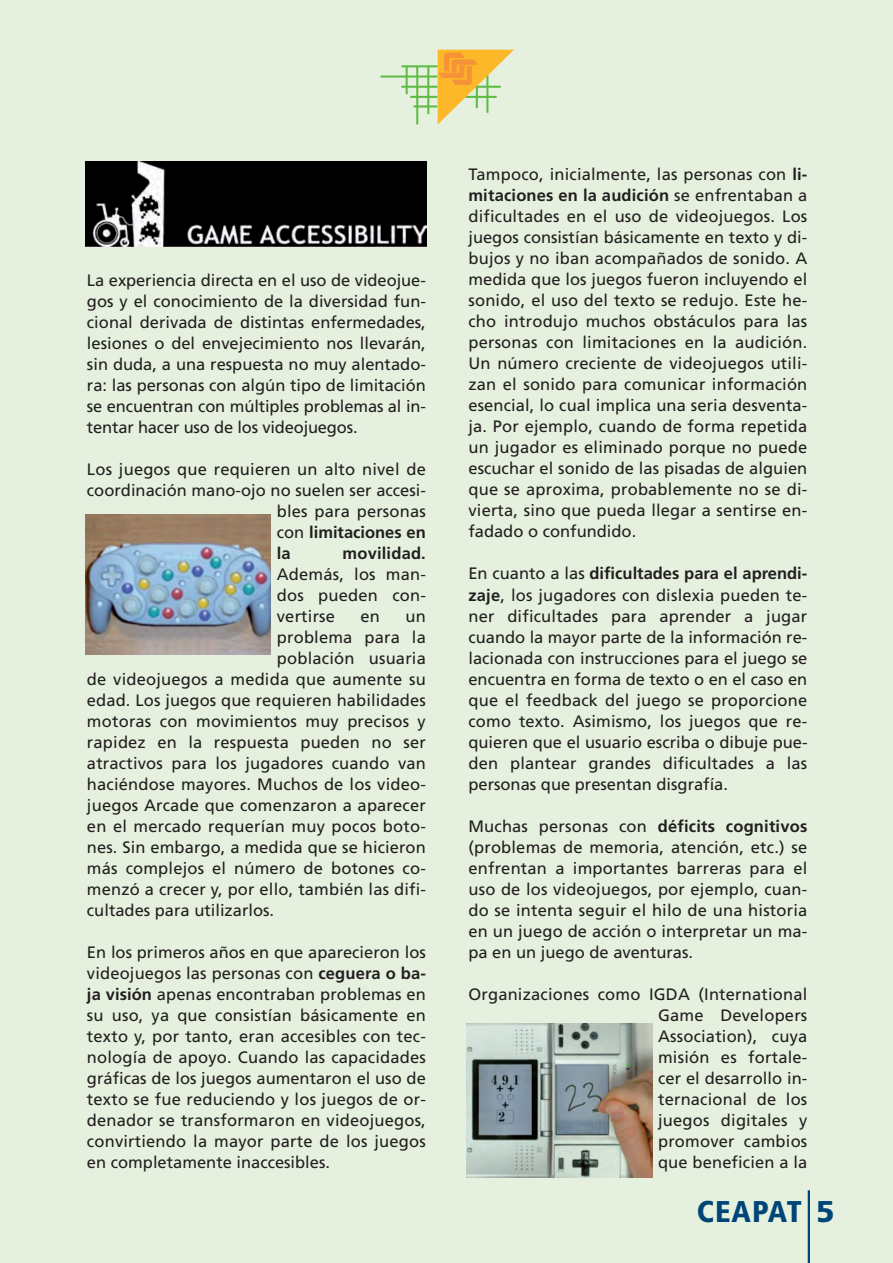
<style>
.page{position:relative;width:893px;height:1263px;background:#fff}
.page>*{position:absolute;margin:0;border:0;box-sizing:border-box;transform-origin:0 0}
.t1{font:900 condensed 30px "Frutiger";letter-spacing:.03em;color:#004577}
.t2{font:16.5px/21px "Frutiger";letter-spacing:.01em;color:#231f20;text-align:justify}
.t3{font:700 16.5px "Frutiger";color:#231f20}
.s1{font-weight:400}
.s2{font-weight:700}
.s3{font-stretch:normal}
</style>
<div class="page">
<div style="left:0;top:0;width:892px;height:1262px;background:#e5f1de"></div>
<hr style="left:401px;top:65px;width:36px;height:2px;background:#60bb46">
<hr style="left:380px;top:75px;width:57px;height:3px;background:#60bb46">
<hr style="left:401px;top:86px;width:36px;height:2px;background:#60bb46">
<hr style="left:410px;top:96px;width:27px;height:2px;background:#60bb46">
<hr style="left:413px;top:105px;width:24px;height:2px;background:#60bb46">
<hr style="left:427px;top:66px;width:2px;height:48px;background:#60bb46">
<hr style="left:416px;top:67px;width:2px;height:57px;background:#60bb46">
<hr style="left:405px;top:66px;width:2px;height:28px;background:#60bb46">
<svg style="left:437px;top:50px;width:77px;height:74px"></svg>
<hr style="left:807px;top:1189px;width:2px;height:73px;background:#004577">
<img style="left:86px;top:161px;width:340px;height:85px">
<img style="left:85px;top:514px;width:186px;height:140px">
<img style="left:466px;top:1023px;width:186px;height:154px">
<p class="t2" style="left:87px;top:270px;width:340px">La experiencia directa en el uso de videojue&shy;gos y el conocimiento de la diversidad fun&shy;cional derivada de distintas enfermedades, lesiones o del envejecimiento nos llevarán, sin duda, a una respuesta no muy alentado&shy;ra: las personas con algún tipo de limitación se encuentran con múltiples problemas al in&shy;tentar hacer uso de los videojuegos.</p>
<p class="t2" style="left:87px;top:459px;width:340px">Los juegos que requieren un alto nivel de</p>
<p class="t2" style="left:87px;top:480px;width:340px">coordinación mano-ojo no suelen ser accesi-</p>
<p class="t2" style="left:277px;top:501px;width:150px">bles para personas</p>
<p class="t3" style="left:277px;top:525px;width:150px"><span class="s1">con</span> limitaciones en</p>
<p class="t3" style="left:277px;top:546px;width:15px">la</p>
<p class="t3" style="left:342px;top:546px;width:85px">movilidad.</p>
<p class="t2" style="left:277px;top:564px;width:150px">Además, los man&shy;dos pueden con&shy;vertirse</p>
<p class="t2" style="left:360px;top:606px;width:21px">en</p>
<p class="t2" style="left:405px;top:606px;width:22px">un</p>
<p class="t2" style="left:277px;top:627px;width:150px">problema para la</p>
<p class="t2" style="left:277px;top:648px;width:150px">población usuaria</p>
<p class="t2" style="left:87px;top:669px;width:340px">de videojuegos a medida que aumente su</p>
<p class="t2" style="left:87px;top:690px;width:340px">edad. Los juegos que requieren habilidades</p>
<p class="t2" style="left:87px;top:711px;width:340px">motoras con movimientos muy precisos y</p>
<p class="t2" style="left:87px;top:732px;width:340px">rapidez en la respuesta pueden no ser</p>
<p class="t2" style="left:87px;top:753px;width:340px">atractivos para los jugadores cuando van</p>
<p class="t2" style="left:87px;top:774px;width:340px">haciéndose mayores. Muchos de los video-</p>
<p class="t2" style="left:87px;top:795px;width:340px">juegos Arcade que comenzaron a aparecer</p>
<p class="t2" style="left:87px;top:816px;width:340px">en el mercado requerían muy pocos boto-</p>
<p class="t2" style="left:87px;top:837px;width:340px">nes. Sin embargo, a medida que se hicieron</p>
<p class="t2" style="left:87px;top:858px;width:340px">más complejos el número de botones co-</p>
<p class="t2" style="left:87px;top:880px;width:340px">menzó a crecer y, por ello, también las difi-</p>
<p class="t2" style="left:87px;top:901px;width:189px">cultades para utilizarlos.</p>
<p class="t2" style="left:87px;top:943px;width:340px">En los primeros años en que aparecieron los videojuegos las personas con <span class="s2">ceguera o ba&shy;ja visión</span> apenas encontraban problemas en su uso, ya que consistían básicamente en texto y, por tanto, eran accesibles con tec&shy;nología de apoyo. Cuando las capacidades gráficas de los juegos aumentaron el uso de texto se fue reduciendo y los juegos de or&shy;denador se transformaron en videojuegos, convirtiendo la mayor parte de los juegos en completamente inaccesibles.</p>
<p class="t2" style="left:468px;top:165px;width:340px">Tampoco, inicialmente, las personas con <span class="s2">li&shy;mitaciones en la audición</span> se enfrentaban a dificultades en el uso de videojuegos. Los juegos consistían básicamente en texto y di&shy;bujos y no iban acompañados de sonido. A medida que los juegos fueron incluyendo el sonido, el uso del texto se redujo. Este he&shy;cho introdujo muchos obstáculos para las personas con limitaciones en la audición.<br>Un número creciente de videojuegos utili&shy;zan el sonido para comunicar información esencial, lo cual implica una seria desventa&shy;ja. Por ejemplo, cuando de forma repetida un jugador es eliminado porque no puede escuchar el sonido de las pisadas de alguien que se aproxima, probablemente no se di&shy;vierta, sino que pueda llegar a sentirse en&shy;fadado o confundido.</p>
<p class="t2" style="left:468px;top:564px;width:340px">En cuanto a las <span class="s2">dificultades para el aprendi&shy;zaje</span>, los jugadores con dislexia pueden te&shy;ner dificultades para aprender a jugar cuando la mayor parte de la información re&shy;lacionada con instrucciones para el juego se encuentra en forma de texto o en el caso en que el feedback del juego se proporcione como texto. Asimismo, los juegos que re&shy;quieren que el usuario escriba o dibuje pue&shy;den plantear grandes dificultades a las personas que presentan disgrafía.</p>
<p class="t2" style="left:468px;top:816px;width:340px">Muchas personas con <span class="s2">déficits cognitivos </span>(problemas de memoria, atención, etc.) se enfrentan a importantes barreras para el uso de los videojuegos, por ejemplo, cuan&shy;do se intenta seguir el hilo de una historia en un juego de acción o interpretar un ma&shy;pa en un juego de aventuras.</p>
<p class="t2" style="left:658px;top:984px;width:151px;text-indent:-190px">Organizaciones como IGDA (International Game Developers Association), cuya misión es fortale&shy;cer el desarrollo in&shy;ternacional de los juegos digitales y promover cambios que beneficien a la</p>
<h1 class="t1" style="left:696px;top:1198px;width:139px">CEAPAT <span class="s3">5</span></h1>
</div>
